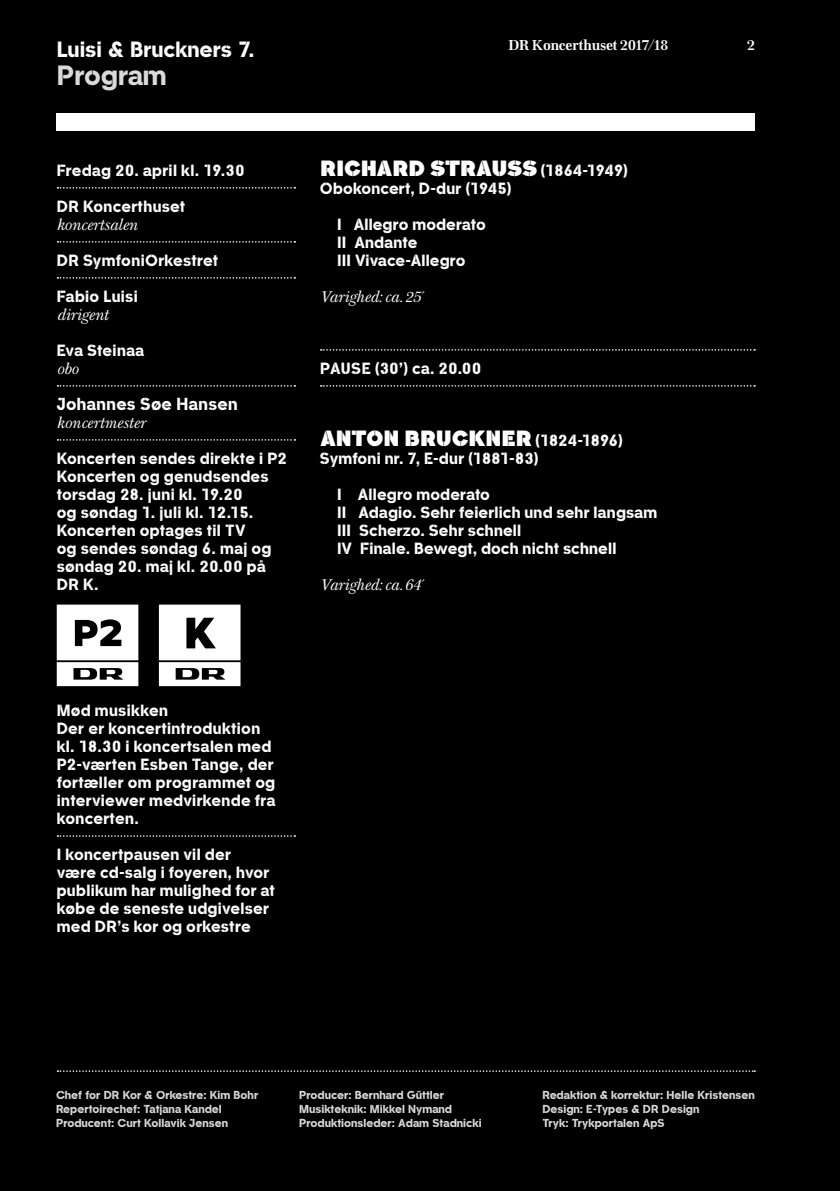
<style>
.page{position:relative;width:840px;height:1191px;background:#fff}
.page>*{position:absolute;margin:0;border:0;box-sizing:border-box;transform-origin:0 0}
.t1{font:24px "Nouvel";color:#dadada}
.t2{font:700 19px "Nouvel";letter-spacing:.025em;color:#fff}
.t3{font:19px "Nouvel";color:#fff}
.t4{font:italic 15px "Home Text";color:#fff}
.t5{font:15px "Nouvel";letter-spacing:.02em;color:#fff}
.t6{font:14px/18px "Nouvel";letter-spacing:.02em;color:#fff}
.t7{font:700 14px "Home Text";letter-spacing:-.01em;color:#fff}
.t8{font:10px/14px "Nouvel";color:#dadada}
.s1{font-weight:400;font-size:14px}
</style>
<div class="page">
<div style="left:0;top:0;width:839px;height:1191px;background:#000"></div>
<div style="left:57px;top:113px;width:697px;height:17px;background:#fff"></div>
<svg style="left:57px;top:187px;width:238px;height:2px"></svg>
<svg style="left:57px;top:241px;width:238px;height:2px"></svg>
<svg style="left:57px;top:277px;width:238px;height:2px"></svg>
<svg style="left:57px;top:385px;width:238px;height:2px"></svg>
<svg style="left:57px;top:439px;width:238px;height:2px"></svg>
<svg style="left:57px;top:835px;width:238px;height:2px"></svg>
<svg style="left:57px;top:1070px;width:697px;height:1px"></svg>
<svg style="left:320px;top:349px;width:434px;height:2px"></svg>
<svg style="left:320px;top:385px;width:434px;height:2px"></svg>
<svg style="left:57px;top:604px;width:81px;height:82px"></svg>
<svg style="left:159px;top:604px;width:81px;height:82px;background:#d1d1d1"></svg>
<h2 class="t3" style="left:57px;top:37px;width:199px">Luisi &amp; Bruckners 7.</h2>
<h1 class="t1" style="left:57px;top:60px;width:112px">Program</h1>
<p class="t6" style="left:57px;top:161px;width:189px">Fredag 20. april kl. 19.30</p>
<p class="t6" style="left:57px;top:197px;width:130px">DR Koncerthuset</p>
<p class="t4" style="left:57px;top:215px;width:82px">koncertsalen</p>
<p class="t6" style="left:57px;top:251px;width:163px">DR SymfoniOrkestret</p>
<p class="t6" style="left:57px;top:287px;width:82px">Fabio Luisi</p>
<p class="t4" style="left:57px;top:305px;width:53px">dirigent</p>
<p class="t6" style="left:57px;top:341px;width:89px">Eva Steinaa</p>
<p class="t4" style="left:57px;top:359px;width:23px">obo</p>
<p class="t5" style="left:57px;top:395px;width:182px">Johannes Søe Hansen</p>
<p class="t4" style="left:57px;top:413px;width:90px">koncertmester</p>
<p class="t6" style="left:57px;top:449px;width:232px">Koncerten sendes direkte i P2<br>Koncerten og genudsendes torsdag 28. juni kl. 19.20<br>og søndag 1. juli kl. 12.15.<br>Koncerten optages til TV<br>og sendes søndag 6. maj og søndag 20. maj kl. 20.00 på<br>DR K.</p>
<p class="t7" style="left:508px;top:36px;width:161px">DR Koncerthuset 2017/18</p>
<p class="t7" style="left:746px;top:36px;width:9px">2</p>
<h2 class="t2" style="left:320px;top:156px;width:309px">RICHARD STRAUSS <span class="s1">(1864-1949)</span></h2>
<p class="t6" style="left:320px;top:179px;width:193px">Obokoncert, D-dur (1945)</p>
<p class="t6" style="left:337px;top:215px;width:150px">I Allegro moderato<br>II Andante<br>III Vivace-Allegro</p>
<p class="t4" style="left:320px;top:287px;width:106px">Varighed: ca. 25´</p>
<p class="t6" style="left:320px;top:359px;width:162px">PAUSE (30’) ca. 20.00</p>
<h2 class="t2" style="left:320px;top:426px;width:304px">ANTON BRUCKNER <span class="s1">(1824-1896)</span></h2>
<p class="t6" style="left:320px;top:449px;width:220px">Symfoni nr. 7, E-dur (1881-83)</p>
<p class="t6" style="left:337px;top:485px;width:322px">I Allegro moderato<br>II Adagio. Sehr feierlich und sehr langsam<br>III Scherzo. Sehr schnell<br>IV Finale. Bewegt, doch nicht schnell</p>
<p class="t4" style="left:320px;top:575px;width:106px">Varighed: ca. 64´</p>
<p class="t6" style="left:57px;top:701px;width:220px">Mød musikken<br>Der er koncertintroduktion kl. 18.30 i koncertsalen med<br>P2-værten Esben Tange, der fortæller om programmet og interviewer medvirkende fra koncerten.</p>
<p class="t6" style="left:57px;top:845px;width:219px">I koncertpausen vil der<br>være cd-salg i foyeren, hvor publikum har mulighed for at købe de seneste udgivelser med DR’s kor og orkestre</p>
<p class="t8" style="left:56px;top:1088px;width:204px">Chef for DR Kor &amp; Orkestre: Kim Bohr<br>Repertoirechef: Tatjana Kandel<br>Producent: Curt Kollavik Jensen</p>
<p class="t8" style="left:299px;top:1088px;width:184px">Producer: Bernhard Güttler<br>Musikteknik: Mikkel Nymand<br>Produktionsleder: Adam Stadnicki</p>
<p class="t8" style="left:542px;top:1088px;width:214px">Redaktion &amp; korrektur: Helle Kristensen<br>Design: E-Types &amp; DR Design<br>Tryk: Trykportalen ApS</p>
</div>
